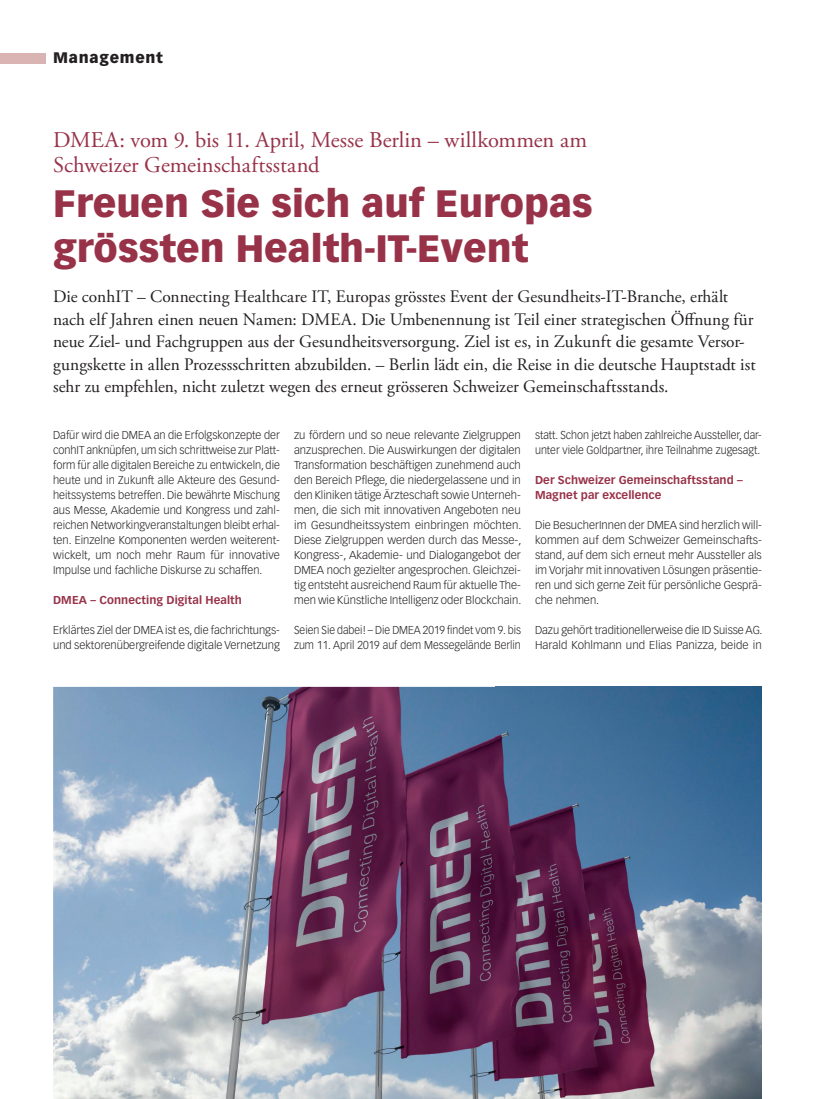
<style>
.page{position:relative;width:815px;height:1099px;background:#fff}
.page>*{position:absolute;margin:0;border:0;box-sizing:border-box;transform-origin:0 0}
.t1{font:900 37.5px/45px "Vectora LT Std";color:#983249}
.t2{font:22.5px/25px "Adobe Garamond Pro";letter-spacing:.005em;color:#983249}
.t3{font:17.5px/22.5px "Adobe Garamond Pro";color:#231f20}
.t4{font:900 15px "Vectora LT Std";letter-spacing:.05em;color:#231f20}
.t5{font:300 11.25px/15px "Vectora LT Std";color:#231f20;text-align:justify}
.t6{font:300 11.25px/15px "Vectora LT Std";color:#231f20;scale:.95 1}
.t7{font:700 11.25px/15px "Vectora LT Std";letter-spacing:.005em;color:#983249}
</style>
<div class="page">
<div style="left:0;top:53px;width:45px;height:10px;background:#d9b4b3"></div>
<img style="left:53px;top:687px;width:709px;height:411px">
<img style="left:54px;top:1056px;width:27px;height:12px">
<svg style="left:82px;top:1068px;width:16px;height:1px"></svg>
<img style="left:103px;top:1060px;width:57px;height:8px">
<h3 class="t4" style="left:53px;top:49px;width:111px">Management</h3>
<h2 class="t2" style="left:53px;top:128px;width:536px">DMEA: vom 9. bis 11. April, Messe Berlin – willkommen am<br>Schweizer Gemeinschaftsstand</h2>
<h1 class="t1" style="left:53px;top:180px;width:541px">Freuen Sie sich auf Europas grössten Health-IT-Event</h1>
<p class="t3" style="left:53px;top:286px;width:704px">Die conhIT – Connecting Healthcare IT, Europas grösstes Event der Gesundheits-IT-Branche, erhält nach elf Jahren einen neuen Namen: DMEA. Die Umbenennung ist Teil einer strategischen Öffnung für neue Ziel- und Fachgruppen aus der Gesundheitsversorgung. Ziel ist es, in Zukunft die gesamte Versor&shy;gungskette in allen Prozessschritten abzubilden. – Berlin lädt ein, die Reise in die deutsche Hauptstadt ist sehr zu empfehlen, nicht zuletzt wegen des erneut grösseren Schweizer Gemeinschaftsstands.</p>
<p class="t5" style="left:53px;top:428px;width:228px">Dafür wird die DMEA an die Erfolgskonzepte der conhIT anknüpfen, um sich schrittweise zur Platt&shy;form für alle digitalen Bereiche zu entwickeln, die heute und in Zukunft alle Akteure des Gesund&shy;heitssystems betreffen. Die bewährte Mischung aus Messe, Akademie und Kongress und zahl&shy;reichen Networkingveranstaltungen bleibt erhal&shy;ten. Einzelne Komponenten werden weiterent&shy;wickelt, um noch mehr Raum für innovative Impulse und fachliche Diskurse zu schaffen.</p>
<p class="t7" style="left:53px;top:593px;width:190px">DMEA – Connecting Digital Health</p>
<p class="t5" style="left:53px;top:623px;width:228px">Erklärtes Ziel der DMEA ist es, die fachrichtungs&shy;und sektorenübergreifende digitale Vernetzung</p>
<p class="t5" style="left:294px;top:428px;width:229px">zu fördern und so neue relevante Zielgruppen anzusprechen. Die Auswirkungen der digitalen Transformation beschäftigen zunehmend auch den Bereich Pflege, die niedergelassene und in den Kliniken tätige Ärzteschaft sowie Unterneh&shy;men, die sich mit innovativen Angeboten neu im Gesundheitssystem einbringen möchten.<br>Diese Zielgruppen werden durch das Messe-, Kongress-, Akademie- und Dialogangebot der DMEA noch gezielter angesprochen. Gleichzei&shy;tig entsteht ausreichend Raum für aktuelle The&shy;men wie Künstliche Intelligenz oder Blockchain.</p>
<p class="t6" style="left:294px;top:623px;width:240px">Seien Sie dabei! – Die DMEA 2019 findet vom 9. bis zum 11. April 2019 auf dem Messegelände Berlin</p>
<p class="t6" style="left:535px;top:428px;width:240px">statt. Schon jetzt haben zahlreiche Aussteller, dar&shy;unter viele Goldpartner, ihre Teilnahme zugesagt.</p>
<p class="t7" style="left:535px;top:473px;width:209px">Der Schweizer Gemeinschaftsstand –<br>Magnet par excellence</p>
<p class="t5" style="left:535px;top:518px;width:228px">Die BesucherInnen der DMEA sind herzlich will&shy;kommen auf dem Schweizer Gemeinschafts&shy;stand, auf dem sich erneut mehr Aussteller als im Vorjahr mit innovativen Lösungen präsentie&shy;ren und sich gerne Zeit für persönliche Gesprä&shy;che nehmen.</p>
<p class="t5" style="left:535px;top:623px;width:229px">Dazu gehört traditionellerweise die ID Suisse AG.<br>Harald Kohlmann und Elias Panizza, beide in</p>
</div>
